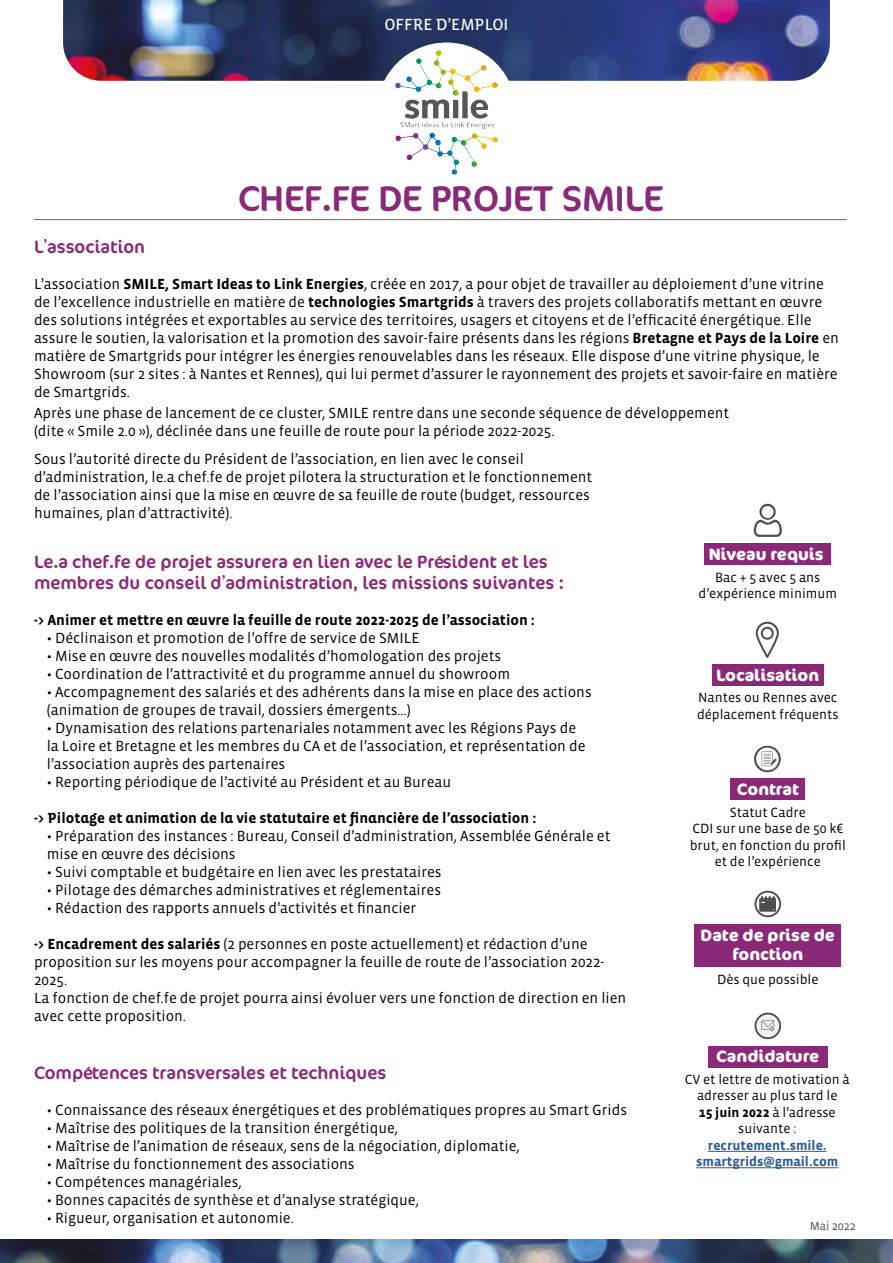
<style>
.page{position:relative;width:893px;height:1263px;background:#fff}
.page>*{position:absolute;margin:0;border:0;box-sizing:border-box;transform-origin:0 0}
.t1{font:36px "Cocon";color:#8b2979}
.t2{font:18px/21.6px "Cocon";color:#8b2979}
.t3{font:16.5px "Vista Sans Alt Reg";color:#fff}
.t4{font:700 16.35px/19.6px "Cocon";color:#fff;text-align:center}
.t5{font:15px/18px "Vista Sans";color:#000}
.t6{font:700 15px "Vista Sans Alt";color:#000}
.t7{font:700 15px "Vista Sans";color:#000}
.t8{font:13.65px/16.4px "Vista Sans";color:#000;text-align:center}
.t9{font:700 13.65px/16.4px "Vista Sans";color:#275b9b;text-align:center}
.t10{font:12px "Vista Sans";color:#4e4d4d}
.s1{font-weight:700}
</style>
<div class="page">
<img style="left:63px;top:0;width:767px;height:81px">
<div style="left:377px;top:43px;width:139px;height:139px;background:#fff;border-radius:50%"></div>
<svg style="left:381px;top:47px;width:131px;height:34px"></svg>
<img style="left:395px;top:50px;width:103px;height:125px">
<hr style="left:34px;top:219px;width:812px;height:1px;background:#994a8a">
<svg style="left:753px;top:504px;width:29px;height:33px"></svg>
<div style="left:704px;top:543px;width:127px;height:22px;background:#8b2979"></div>
<div style="left:694px;top:924px;width:147px;height:43px;background:#8b2979"></div>
<svg style="left:756px;top:622px;width:23px;height:36px"></svg>
<div style="left:712px;top:664px;width:112px;height:22px;background:#8b2979"></div>
<div style="left:754px;top:746px;width:26px;height:26px;border:2px solid #4d4d4d;border-radius:50%"></div>
<div style="left:731px;top:779px;width:74px;height:21px;background:#8b2979"></div>
<img style="left:0;top:1239px;width:893px;height:24px">
<div style="left:755px;top:746px;width:26px;height:26px;border:1px solid #555;border-radius:50%"></div>
<svg style="left:762px;top:751px;width:15px;height:15px"></svg>
<div style="left:754px;top:891px;width:27px;height:26px;border:2px solid #4d4d4d;border-radius:50%"></div>
<svg style="left:760px;top:897px;width:16px;height:14px"></svg>
<svg style="left:756px;top:1015px;width:24px;height:23px"></svg>
<svg style="left:761px;top:1020px;width:13px;height:11px"></svg>
<div style="left:754px;top:1012px;width:27px;height:27px;border:2px solid #4d4d4d;border-radius:50%"></div>
<div style="left:708px;top:1046px;width:120px;height:21px;background:#8b2979"></div>
<hr style="left:708px;top:1151px;width:119px;height:1px;background:#275b9b">
<hr style="left:696px;top:1167px;width:142px;height:1px;background:#275b9b">
<p class="t3" style="left:384px;top:16px;width:126px">OFFRE D’EMPLOI</p>
<h1 class="t1" style="left:238px;top:165px;width:427px">CHEF.FE DE PROJET SMILE</h1>
<p class="t2" style="left:34px;top:236px;width:113px">L’association</p>
<p class="t5" style="left:34px;top:276px;width:806px">L’association <span class="s1">SMILE, Smart Ideas to Link Energies</span>, créée en 2017, a pour objet de travailler au déploiement d’une vitrine de l’excellence industrielle en matière de <span class="s1">technologies Smartgrids</span> à travers des projets collaboratifs mettant en œuvre des solutions intégrées et exportables au service des territoires, usagers et citoyens et de l’efficacité énergétique. Elle assure le soutien, la valorisation et la promotion des savoir-faire présents dans les régions <span class="s1">Bretagne et Pays de la Loire</span> en matière de Smartgrids pour intégrer les énergies renouvelables dans les réseaux. Elle dispose d’une vitrine physique, le Showroom (sur 2 sites : à Nantes et Rennes), qui lui permet d’assurer le rayonnement des projets et savoir-faire en matière de Smartgrids.</p>
<p class="t5" style="left:34px;top:405px;width:697px">Après une phase de lancement de ce cluster, SMILE rentre dans une seconde séquence de développement (dite « Smile 2.0 »), déclinée dans une feuille de route pour la période 2022-2025.</p>
<p class="t5" style="left:34px;top:450px;width:560px">Sous l’autorité directe du Président de l’association, en lien avec le conseil d’administration, le.a chef.fe de projet pilotera la structuration et le fonctionnement de l’association ainsi que la mise en œuvre de sa feuille de route (budget, ressources humaines, plan d’attractivité).</p>
<p class="t2" style="left:34px;top:550px;width:532px">Le.a chef.fe de projet assurera en lien avec le Président et les membres du conseil d’administration, les missions suivantes :</p>
<p class="t7" style="left:34px;top:612px;width:502px">-&gt; Animer et mettre en œuvre la feuille de route 2022-2025 de l’association :</p>
<p class="t5" style="left:47px;top:629px;width:374px">• Déclinaison et promotion de l’offre de service de SMILE</p>
<p class="t5" style="left:47px;top:647px;width:456px">• Mise en œuvre des nouvelles modalités d’homologation des projets</p>
<p class="t5" style="left:47px;top:665px;width:465px">• Coordination de l’attractivité et du programme annuel du showroom</p>
<p class="t5" style="left:47px;top:683px;width:546px">• Accompagnement des salariés et des adhérents dans la mise en place des actions (animation de groupes de travail, dossiers émergents…)</p>
<p class="t5" style="left:47px;top:719px;width:540px">• Dynamisation des relations partenariales notamment avec les Régions Pays de la Loire et Bretagne et les membres du CA et de l’association, et représentation de l’association auprès des partenaires</p>
<p class="t5" style="left:47px;top:773px;width:406px">• Reporting périodique de l’activité au Président et au Bureau</p>
<p class="t6" style="left:34px;top:810px;width:504px">-&gt; Pilotage et animation de la vie statutaire et financière de l’association :</p>
<p class="t5" style="left:47px;top:827px;width:565px">• Préparation des instances : Bureau, Conseil d’administration, Assemblée Générale et mise en œuvre des décisions</p>
<p class="t5" style="left:47px;top:863px;width:396px">• Suivi comptable et budgétaire en lien avec les prestataires</p>
<p class="t5" style="left:47px;top:881px;width:396px">• Pilotage des démarches administratives et réglementaires</p>
<p class="t5" style="left:47px;top:899px;width:371px">• Rédaction des rapports annuels d’activités et financier</p>
<p class="t5" style="left:34px;top:935px;width:594px"><span class="s1">-&gt; Encadrement des salariés</span> (2 personnes en poste actuellement) et rédaction d’une proposition sur les moyens pour accompagner la feuille de route de l’association 2022- 2025.<br>La fonction de chef.fe de projet pourra ainsi évoluer vers une fonction de direction en lien avec cette proposition.</p>
<p class="t4" style="left:709px;top:544px;width:116px">Niveau requis</p>
<p class="t8" style="left:699px;top:569px;width:140px">Bac + 5 avec 5 ans d’expérience minimum</p>
<p class="t4" style="left:716px;top:665px;width:105px">Localisation</p>
<p class="t8" style="left:697px;top:690px;width:143px;text-align:left">Nantes ou Rennes avec déplacement fréquents</p>
<p class="t4" style="left:737px;top:780px;width:63px">Contrat</p>
<p class="t8" style="left:690px;top:804px;width:158px">Statut Cadre<br>CDI sur une base de 50 k€ brut, en fonction du profil et de l’expérience</p>
<p class="t4" style="left:701px;top:925px;width:136px">Date de prise de fonction</p>
<p class="t8" style="left:717px;top:971px;width:103px">Dès que possible</p>
<p class="t4" style="left:716px;top:1047px;width:104px">Candidature</p>
<p class="t8" style="left:685px;top:1071px;width:167px">CV et lettre de motivation à adresser au plus tard le<br><span class="s1">15 juin 2022</span> à l’adresse suivante :</p>
<p class="t9" style="left:696px;top:1137px;width:144px">recrutement.smile. smartgrids@gmail.com</p>
<p class="t2" style="left:34px;top:1061px;width:354px">Compétences transversales et techniques</p>
<p class="t5" style="left:47px;top:1101px;width:582px">• Connaissance des réseaux énergétiques et des problématiques propres au Smart Grids</p>
<p class="t5" style="left:47px;top:1119px;width:353px">• Maîtrise des politiques de la transition énergétique,</p>
<p class="t5" style="left:47px;top:1137px;width:475px">• Maîtrise de l’animation de réseaux, sens de la négociation, diplomatie,</p>
<p class="t5" style="left:47px;top:1155px;width:309px">• Maîtrise du fonctionnement des associations</p>
<p class="t5" style="left:47px;top:1173px;width:196px">• Compétences managériales,</p>
<p class="t5" style="left:47px;top:1191px;width:374px">• Bonnes capacités de synthèse et d’analyse stratégique,</p>
<p class="t5" style="left:47px;top:1209px;width:249px">• Rigueur, organisation et autonomie.</p>
<p class="t10" style="left:810px;top:1219px;width:48px">Mai 2022</p>
</div>
